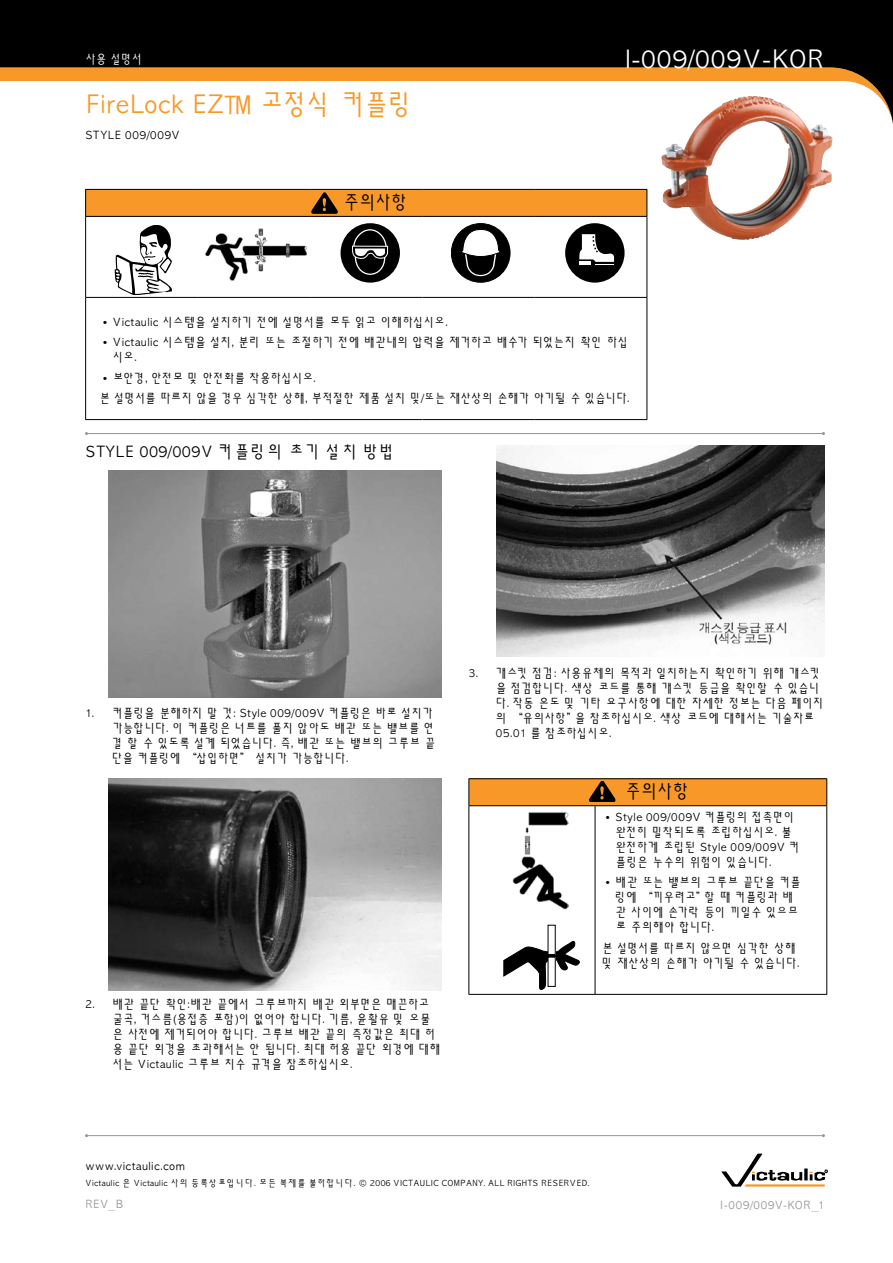
<style>
.page{position:relative;width:893px;height:1263px;background:#fff}
.page>*{position:absolute;margin:0;border:0;box-sizing:border-box;transform-origin:0 0}
.Product_Head{font:27px "Seoul";letter-spacing:-.03em;color:#f89828}
.Number_Head{font:27px "Seoul";color:#fff}
.Warning{font:18px "Seoul";letter-spacing:-.095em;color:#000}
.Heading_1{font:16.5px "Seoul";color:#000}
.Body_ind{font:12px/15px "Seoul";letter-spacing:-.095em;color:#000}
.Warning_Text_Bullet{font:12px/15px "Seoul";letter-spacing:-.09em;color:#000}
.Warning_Text{font:12px/15px "Seoul";letter-spacing:-.12em;color:#000}
.Warning_Text_Bullet-2{font:12px/15px "Seoul";letter-spacing:-.065em;color:#000}
.Warning_Text_Bullet-3{font:12px "Seoul";letter-spacing:-.12em;color:#000}
.Body{font:12px "Seoul";letter-spacing:.005em;color:#000}
.Page_Number_R{font:12px "Seoul";letter-spacing:.025em;color:#939598}
.Sidebar_subhead{font:12px "Seoul";letter-spacing:.025em;color:#000}
.footers{font:12px "Seoul";color:#fff}
.Page_Number_L{font:12px "Seoul";color:#939598}
.Trademark{font:9px "Seoul";color:#000}
</style>
<div class="page">
<hr style="left:87px;top:433px;width:736px;height:1px;background:#939598">
<div style="left:469px;top:779px;width:358px;height:27px;background:#f89828"></div>
<hr style="left:468px;top:778px;width:127px;height:1px;background:#000">
<svg style="left:468px;top:779px;width:1px;height:26px"></svg>
<hr style="left:595px;top:778px;width:232px;height:1px;background:#000">
<svg style="left:826px;top:779px;width:1px;height:26px"></svg>
<hr style="left:468px;top:805px;width:127px;height:1px;background:#000">
<hr style="left:468px;top:806px;width:1px;height:188px;background:#000">
<hr style="left:595px;top:805px;width:232px;height:1px;background:#000">
<hr style="left:595px;top:806px;width:1px;height:188px;background:#000">
<hr style="left:826px;top:806px;width:1px;height:188px;background:#000">
<hr style="left:468px;top:994px;width:127px;height:1px;background:#000">
<hr style="left:595px;top:994px;width:232px;height:1px;background:#000">
<div style="left:86px;top:189px;width:561px;height:27px;background:#f89828"></div>
<hr style="left:85px;top:189px;width:113px;height:1px;background:#000">
<svg style="left:85px;top:190px;width:1px;height:26px"></svg>
<hr style="left:198px;top:189px;width:112px;height:1px;background:#000">
<hr style="left:310px;top:189px;width:112px;height:1px;background:#000">
<hr style="left:422px;top:189px;width:113px;height:1px;background:#000">
<hr style="left:535px;top:189px;width:112px;height:1px;background:#000">
<svg style="left:647px;top:190px;width:1px;height:26px"></svg>
<hr style="left:85px;top:216px;width:113px;height:1px;background:#000">
<hr style="left:85px;top:217px;width:1px;height:80px;background:#000">
<hr style="left:198px;top:216px;width:112px;height:1px;background:#000">
<hr style="left:310px;top:216px;width:112px;height:1px;background:#000">
<hr style="left:422px;top:216px;width:113px;height:1px;background:#000">
<hr style="left:535px;top:216px;width:112px;height:1px;background:#000">
<hr style="left:647px;top:217px;width:1px;height:80px;background:#000">
<hr style="left:85px;top:297px;width:113px;height:1px;background:#000">
<hr style="left:85px;top:298px;width:1px;height:121px;background:#000">
<hr style="left:198px;top:297px;width:112px;height:1px;background:#000">
<hr style="left:310px;top:297px;width:112px;height:1px;background:#000">
<hr style="left:422px;top:297px;width:113px;height:1px;background:#000">
<hr style="left:535px;top:297px;width:112px;height:1px;background:#000">
<hr style="left:647px;top:298px;width:1px;height:121px;background:#000">
<hr style="left:85px;top:419px;width:113px;height:1px;background:#000">
<hr style="left:198px;top:419px;width:112px;height:1px;background:#000">
<hr style="left:310px;top:419px;width:112px;height:1px;background:#000">
<hr style="left:422px;top:419px;width:113px;height:1px;background:#000">
<hr style="left:535px;top:419px;width:112px;height:1px;background:#000">
<svg style="left:115px;top:225px;width:57px;height:70px"></svg>
<img style="left:205px;top:228px;width:103px;height:53px">
<div style="left:341px;top:223px;width:59px;height:60px;background:#000;border-radius:50%"></div>
<svg style="left:352px;top:229px;width:36px;height:46px"></svg>
<div style="left:451px;top:224px;width:59px;height:58px;background:#000;border-radius:50%"></div>
<div style="left:451px;top:223px;width:59px;height:60px;border:1px solid #000;border-radius:50%"></div>
<svg style="left:460px;top:229px;width:41px;height:47px"></svg>
<div style="left:565px;top:223px;width:60px;height:60px;background:#000;border-radius:50%"></div>
<hr style="left:579px;top:261px;width:12px;height:4px;background:#fff">
<svg style="left:579px;top:234px;width:35px;height:28px"></svg>
<img style="left:108px;top:471px;width:333px;height:227px">
<img style="left:108px;top:779px;width:333px;height:212px">
<img style="left:496px;top:446px;width:329px;height:210px">
<img style="left:512px;top:812px;width:57px;height:98px">
<svg style="left:503px;top:940px;width:77px;height:50px"></svg>
<div style="left:548px;top:925px;width:7px;height:29px;background:#fff"></div>
<div style="left:548px;top:957px;width:7px;height:29px;background:#fff"></div>
<svg style="left:312px;top:193px;width:25px;height:20px"></svg>
<svg style="left:589px;top:781px;width:26px;height:20px"></svg>
<svg style="left:0;top:0;width:893px;height:125px;fill:#000"></svg>
<svg style="left:721px;top:1153px;width:106px;height:33px"></svg>
<hr style="left:87px;top:1135px;width:736px;height:1px;background:#939598">
<img style="left:661px;top:96px;width:172px;height:144px">
<p class="footers" style="left:85px;top:53px;width:60px">사용 설명서</p>
<p class="Number_Head" style="left:625px;top:46px;width:202px">I-009/009V-KOR</p>
<p class="Product_Head" style="left:85px;top:91px;width:332px">FireLock EZ™ 고정식 커플링</p>
<p class="Sidebar_subhead" style="left:85px;top:129px;width:97px">STYLE 009/009V</p>
<p class="Warning" style="left:343px;top:194px;width:68px">주의사항</p>
<p class="Warning_Text_Bullet" style="left:99px;top:315px;width:350px">• Victaulic 시스템을 설치하기 전에 설명서를 모두 읽고 이해하십시오.</p>
<p class="Warning_Text_Bullet" style="left:113px;top:335px;width:518px;text-indent:-14px">• Victaulic 시스템을 설치, 분리 또는 조절하기 전에 배관내의 압력을 제거하고 배수가 되었는지 확인 하십 시오.</p>
<p class="Warning_Text_Bullet-3" style="left:99px;top:372px;width:218px">• 보안경, 안전모 및 안전화를 착용하십시오.</p>
<p class="Warning_Text" style="left:99px;top:391px;width:532px">본 설명서를 따르지 않을 경우 심각한 상해, 부적절한 제품 설치 및/또는 재산상의 손해가 야기될 수 있습니다.</p>
<p class="Heading_1" style="left:85px;top:444px;width:313px">STYLE 009/009V 커플링의 초기 설치 방법</p>
<p class="Body_ind" style="left:112px;top:706px;width:326px;text-indent:-27px">1. 커플링을 분해하지 말 것: Style 009/009V 커플링은 바로 설치가 가능합니다. 이 커플링은 너트를 풀지 않아도 배관 또는 밸브를 연 결 할 수 있도록 설계 되었습니다. 즉, 배관 또는 밸브의 그루브 끝 단을 커플링에 “삽입하면” 설치가 가능합니다.</p>
<p class="Body_ind" style="left:112px;top:997px;width:331px;text-indent:-27px">2. 배관 끝단 확인:배관 끝에서 그루브까지 배관 외부면은 매끈하고 굴곡, 거스름(용접층 포함)이 없어야 합니다. 기름, 윤활유 및 오물 은 사전에 제거되어야 합니다. 그루브 배관 끝의 측정값은 최대 허 용 끝단 외경을 초과해서는 안 됩니다. 최대 허용 끝단 외경에 대해 서는 Victaulic 그루브 치수 규격을 참조하십시오.</p>
<p class="Body_ind" style="left:495px;top:666px;width:331px;text-indent:-27px">3. 개스킷 점검: 사용유체의 목적과 일치하는지 확인하기 위해 개스킷 을 점검합니다. 색상 코드를 통해 개스킷 등급을 확인할 수 있습니 다. 작동 온도 및 기타 요구사항에 대한 자세한 정보는 다음 페이지 의 “유의사항”을 참조하십시오. 색상 코드에 대해서는 기술자료<br>05.01 를 참조하십시오.</p>
<p class="Warning" style="left:624px;top:782px;width:68px">주의사항</p>
<p class="Warning_Text_Bullet-2" style="left:615px;top:810px;width:187px;text-indent:-14px">•Style 009/009V 커플링의 접촉면이 완전히 밀착되도록 조립하십시오. 불 완전하게 조립된 Style 009/009V 커 플링은 누수의 위험이 있습니다.</p>
<p class="Warning_Text_Bullet" style="left:615px;top:875px;width:188px;text-indent:-14px">• 배관 또는 밸브의 그루브 끝단을 커플 링에 “끼우려고”할 때 커플링과 배 관 사이에 손가락 등이 끼일수 있으므 로 주의해야 합니다.</p>
<p class="Warning_Text" style="left:602px;top:940px;width:200px">본 설명서를 따르지 않으면 심각한 상해 및 재산상의 손해가 야기될 수 있습니다.</p>
<p class="Body" style="left:85px;top:1160px;width:102px">www.victaulic.com</p>
<p class="Trademark" style="left:85px;top:1179px;width:506px">Victaulic 은 Victaulic 사의 등록상표입니다. 모든 복제를 불허합니다. © 2006 VICTAULIC COMPANY. ALL RIGHTS RESERVED.</p>
<p class="Page_Number_L" style="left:85px;top:1199px;width:40px">REV_B</p>
<p class="Page_Number_R" style="left:720px;top:1199px;width:100px">I-009/009V-KOR_</p>
</div>
